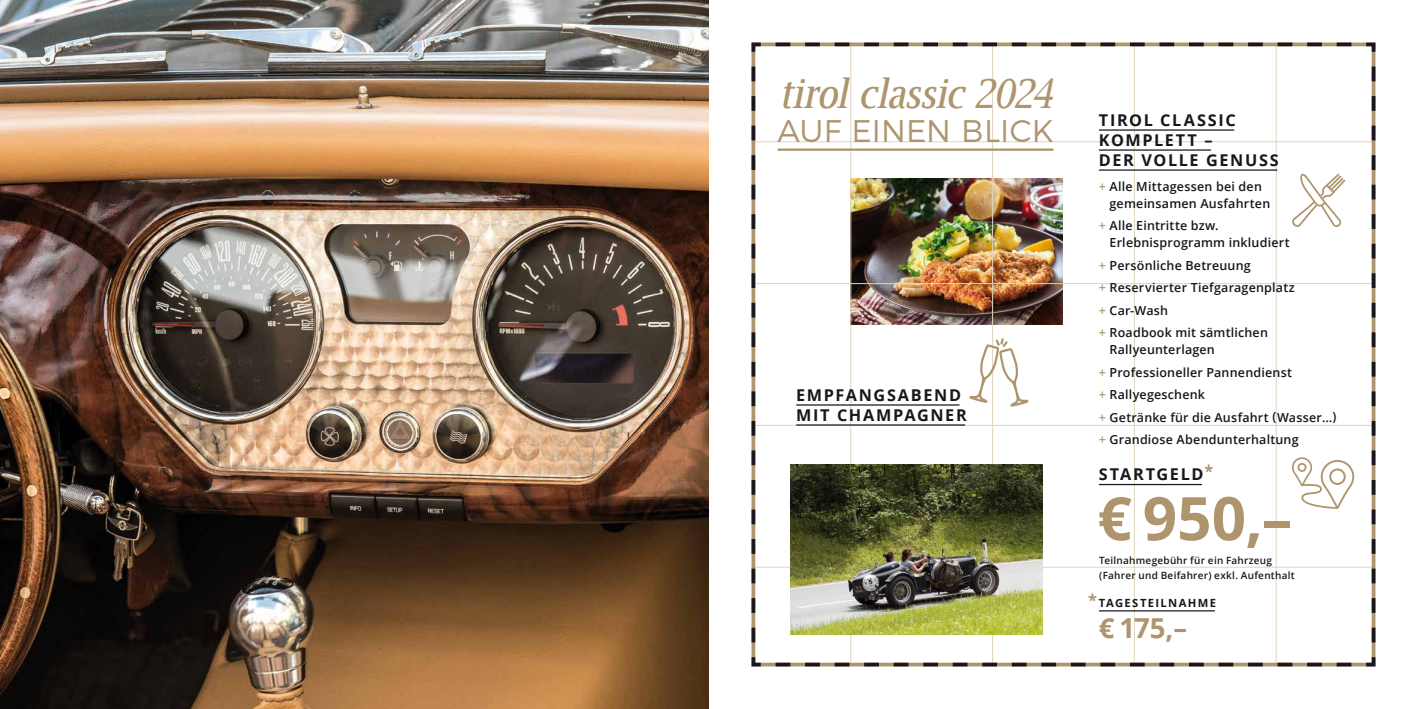
<style>
.page{position:relative;width:1418px;height:709px;background:#fff}
.page>*{position:absolute;margin:0;border:0;box-sizing:border-box;transform-origin:0 0}
.t1{font:700 60.12px "Open Sans";color:#ae956e}
.t2{font:italic 40px "Luxi Serif";letter-spacing:-.005em;color:#ae956e}
.t3{font:300 31.25px "Montserrat";letter-spacing:.005em;color:#ae956e}
.t4{font:700 27.5px "Open Sans";color:#ae956e}
.t5{font:700 16.25px/20px "Open Sans";letter-spacing:.1em;color:#1a171c}
.t6{font:700 16.25px "Open Sans";color:#ae956e}
.t7{font:600 12.5px/22.5px "Open Sans";letter-spacing:.015em;color:#1a171c}
.t8{font:700 11.25px "Open Sans";letter-spacing:.115em;color:#1a171c}
.t9{font:600 10px/15px "Open Sans";letter-spacing:.025em;color:#1a171c}
.s1{color:#ae956e}
</style>
<div class="page">
<svg style="left:751px;top:42px;width:625px;height:625px"></svg>
<hr style="left:777px;top:148px;width:276px;height:3px;background:#ae956e">
<hr style="left:1098px;top:484px;width:103px;height:1px;background:#1a171c">
<hr style="left:1098px;top:610px;width:116px;height:1px;background:#1a171c">
<img style="left:790px;top:464px;width:252px;height:170px">
<hr style="left:1098px;top:129px;width:136px;height:2px;background:#1a171c">
<hr style="left:1098px;top:149px;width:112px;height:2px;background:#1a171c">
<hr style="left:1098px;top:169px;width:179px;height:2px;background:#1a171c">
<svg style="left:969px;top:338px;width:59px;height:68px"></svg>
<hr style="left:796px;top:404px;width:163px;height:1px;background:#1a171c">
<hr style="left:796px;top:424px;width:169px;height:1px;background:#1a171c">
<svg style="left:1291px;top:457px;width:63px;height:52px"></svg>
<img style="left:0;top:0;width:709px;height:709px">
<h2 class="t2" style="left:780px;top:68px;width:273px">tirol classic 2024</h2>
<h3 class="t3" style="left:777px;top:112px;width:278px">AUF EINEN BLICK</h3>
<h3 class="t5" style="left:796px;top:384px;width:172px">EMPFANGSABEND<br>MIT CHAMPAGNER</h3>
<h3 class="t5" style="left:1098px;top:110px;width:181px">TIROL CLASSIC<br>KOMPLETT –<br>DER VOLLE GENUSS</h3>
<p class="t7" style="left:1109px;top:178px;width:162px;line-height:16.9px;text-indent:-11px"><span class="s1">+</span> Alle Mittagessen bei den gemeinsamen Ausfahrten</p>
<p class="t7" style="left:1109px;top:217px;width:182px;line-height:16.9px;text-indent:-11px"><span class="s1">+</span> Alle Eintritte bzw.<br>Erlebnisprogramm inkludiert</p>
<p class="t7" style="left:1098px;top:254px;width:197px"><span class="s1">+</span> Persönliche Betreuung<br><span class="s1">+</span> Reservierter Tiefgaragenplatz <span class="s1">+</span> Car-Wash<br><span class="s1">+</span> Roadbook mit sämtlichen</p>
<p class="t7" style="left:1098px;top:338px;width:239px;text-indent:11px">Rallyeunterlagen<br><span class="s1">+</span> Professioneller Pannendienst<br><span class="s1">+</span> Rallyegeschenk<br><span class="s1">+</span> Getränke für die Ausfahrt (Wasser…) <span class="s1">+</span> Grandiose Abendunterhaltung</p>
<h3 class="t5" style="left:1098px;top:464px;width:116px">STARTGELD<sup>*</sup></h3>
<h1 class="t1" style="left:1097px;top:476px;width:196px">€ 950,–</h1>
<p class="t9" style="left:1099px;top:552px;width:197px">Teilnahmegebühr für ein Fahrzeug (Fahrer und Beifahrer) exkl. Aufenthalt</p>
<p class="t8" style="left:1098px;top:594px;width:118px">TAGESTEILNAHME</p>
<h3 class="t4" style="left:1098px;top:608px;width:90px">€ 175,–</h3>
<h3 class="t6" style="left:1088px;top:589px;width:10px">*</h3>
</div>
